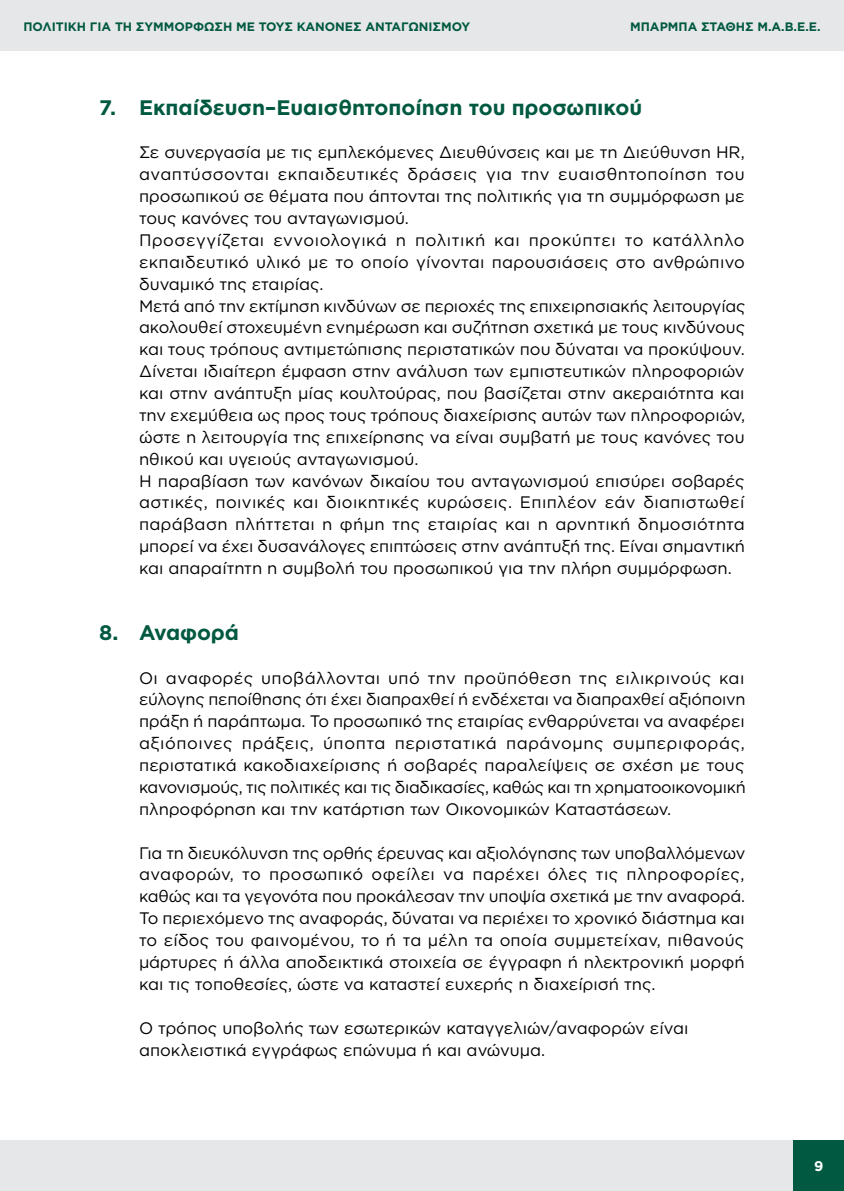
<style>
.page{position:relative;width:844px;height:1191px;background:#fff}
.page>*{position:absolute;margin:0;border:0;box-sizing:border-box;transform-origin:0 0}
.t1{font:700 21px "Gotham Greek";color:#005940}
.t2{font:16.62px/21.9px "Gotham Greek";color:#000}
.t3{font:700 14px "Gotham Greek";color:#fff}
.t4{font:700 12.25px "Gotham Greek";color:#005940}
</style>
<div class="page">
<div style="left:0;top:0;width:843px;height:50px;background:#e6e7e8"></div>
<div style="left:0;top:1140px;width:843px;height:51px;background:#e6e7e8"></div>
<div style="left:793px;top:1140px;width:50px;height:51px;background:#005940"></div>
<p class="t4" style="left:23px;top:19px;width:448px">ΠΟΛΙΤΙΚΗ ΓΙΑ ΤΗ ΣΥΜΜΟΡΦΩΣΗ ΜΕ ΤΟΥΣ ΚΑΝΟΝΕΣ ΑΝΤΑΓΩΝΙΣΜΟΥ</p>
<p class="t4" style="left:630px;top:19px;width:192px">ΜΠΆΡΜΠΑ ΣΤΆΘΗΣ Μ.Α.Β.Ε.Ε.</p>
<p class="t1" style="left:99px;top:95px;width:544px">7. Εκπαίδευση–Ευαισθητοποίηση του προσωπικού</p>
<p class="t2" style="left:139px;top:141px;width:608px">Σε συνεργασία με τις εμπλεκόμενες Διευθύνσεις και με τη Διεύθυνση HR, αναπτύσσονται εκπαιδευτικές δράσεις για την ευαισθητοποίηση του προσωπικού σε θέματα που άπτονται της πολιτικής για τη συμμόρφωση με τους κανόνες του ανταγωνισμού.<br>Προσεγγίζεται εννοιολογικά η πολιτική και προκύπτει το κατάλληλο εκπαιδευτικό υλικό με το οποίο γίνονται παρουσιάσεις στο ανθρώπινο δυναμικό της εταιρίας.<br>Μετά από την εκτίμηση κινδύνων σε περιοχές της επιχειρησιακής λειτουργίας ακολουθεί στοχευμένη ενημέρωση και συζήτηση σχετικά με τους κινδύνους και τους τρόπους αντιμετώπισης περιστατικών που δύναται να προκύψουν.<br>Δίνεται ιδιαίτερη έμφαση στην ανάλυση των εμπιστευτικών πληροφοριών και στην ανάπτυξη μίας κουλτούρας, που βασίζεται στην ακεραιότητα και την εχεμύθεια ως προς τους τρόπους διαχείρισης αυτών των πληροφοριών, ώστε η λειτουργία της επιχείρησης να είναι συμβατή με τους κανόνες του ηθικού και υγειούς ανταγωνισμού.<br>H παραβίαση των κανόνων δικαίου του ανταγωνισμού επισύρει σοβαρές αστικές, ποινικές και διοικητικές κυρώσεις. Επιπλέον εάν διαπιστωθεί παράβαση πλήττεται η φήμη της εταιρίας και η αρνητική δημοσιότητα μπορεί να έχει δυσανάλογες επιπτώσεις στην ανάπτυξή της. Είναι σημαντική και απαραίτητη η συμβολή του προσωπικού για την πλήρη συμμόρφωση.</p>
<p class="t1" style="left:99px;top:620px;width:141px">8. Αναφορά</p>
<p class="t2" style="left:139px;top:666px;width:608px;text-align:justify">Οι αναφορές υποβάλλονται υπό την προϋπόθεση της ειλικρινούς και εύλογης πεποίθησης ότι έχει διαπραχθεί ή ενδέχεται να διαπραχθεί αξιόποινη πράξη ή παράπτωμα. Το προσωπικό της εταιρίας ενθαρρύνεται να αναφέρει αξιόποινες πράξεις, ύποπτα περιστατικά παράνομης συμπεριφοράς, περιστατικά κακοδιαχείρισης ή σοβαρές παραλείψεις σε σχέση με τους κανονισμούς, τις πολιτικές και τις διαδικασίες, καθώς και τη χρηματοοικονομική πληροφόρηση και την κατάρτιση των Οικονομικών Καταστάσεων.</p>
<p class="t2" style="left:139px;top:841px;width:607px;text-align:justify">Για τη διευκόλυνση της ορθής έρευνας και αξιολόγησης των υποβαλλόμενων αναφορών, το προσωπικό οφείλει να παρέχει όλες τις πληροφορίες, καθώς και τα γεγονότα που προκάλεσαν την υποψία σχετικά με την αναφορά.<br>Το περιεχόμενο της αναφοράς, δύναται να περιέχει το χρονικό διάστημα και το είδος του φαινομένου, το ή τα μέλη τα οποία συμμετείχαν, πιθανούς μάρτυρες ή άλλα αποδεικτικά στοιχεία σε έγγραφη ή ηλεκτρονική μορφή και τις τοποθεσίες, ώστε να καταστεί ευχερής η διαχείρισή της.</p>
<p class="t2" style="left:139px;top:1016px;width:551px">Ο τρόπος υποβολής των εσωτερικών καταγγελιών/αναφορών είναι αποκλειστικά εγγράφως επώνυμα ή και ανώνυμα.</p>
<p class="t3" style="left:814px;top:1157px;width:11px">9</p>
</div>
